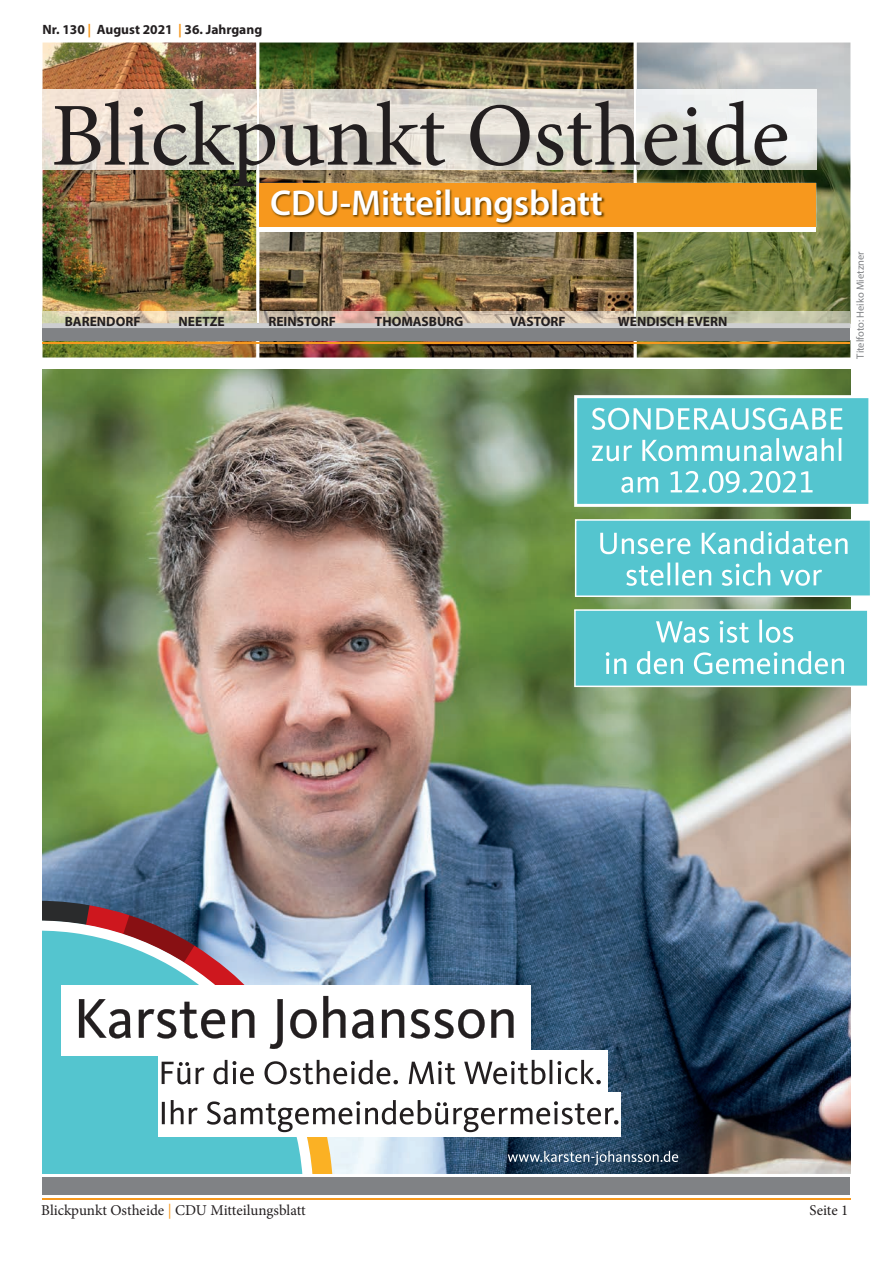
<style>
.page{position:relative;width:893px;height:1263px;background:#fff}
.page>*{position:absolute;margin:0;border:0;box-sizing:border-box;transform-origin:0 0}
.t1{font:90px "Minion Pro";color:#231f20}
.t2{font:600 36px "Myriad Pro";color:#fff}
.t3{font:15px "Minion Pro";letter-spacing:-.005em;color:#231f20}
.t4{font:700 13.5px "Myriad Pro";color:#231f20}
.t5{font:10.5px "Myriad Pro";color:#808285}
.s1{color:#f7981d}
</style>
<div class="page">
<div style="left:43px;top:1178px;width:807px;height:17px;background:#808285"></div>
<hr style="left:42px;top:1198px;width:809px;height:1px;background:#f7981d">
<img style="left:43px;top:43px;width:213px;height:314px">
<img style="left:259px;top:43px;width:375px;height:314px">
<img style="left:637px;top:43px;width:213px;height:314px">
<div style="left:43px;top:323px;width:807px;height:17px;background:#808285"></div>
<svg style="left:42px;top:311px;width:808px;height:17px;background:#cfc7b6"></svg>
<hr style="left:43px;top:343px;width:807px;height:1px;background:#f7981d">
<img style="left:43px;top:89px;width:213px;height:81px">
<img style="left:259px;top:89px;width:375px;height:81px">
<img style="left:637px;top:89px;width:179px;height:81px">
<div style="left:259px;top:183px;width:557px;height:44px;background:#f7981d"></div>
<img style="left:272px;top:189px;width:333px;height:36px">
<hr style="left:259px;top:227px;width:557px;height:4px;background:#fff">
<img style="left:43px;top:370px;width:807px;height:804px">
<svg style="left:574px;top:395px;width:295px;height:112px;background:#75d0d8"></svg>
<svg style="left:575px;top:519px;width:295px;height:78px;background:#70ced6"></svg>
<svg style="left:574px;top:609px;width:294px;height:78px;background:#6ccdd5"></svg>
<svg style="left:43px;top:900px;width:635px;height:274px"></svg>
<p class="t4" style="left:43px;top:20px;width:221px">Nr. 130 <span class="s1">|</span> August 2021 <span class="s1">|</span> 36. Jahrgang</p>
<h1 class="t1" style="left:51px;top:76px;width:740px">Blickpunkt Ostheide</h1>
<h2 class="t2" style="left:270px;top:180px;width:334px">CDU-Mitteilungsblatt</h2>
<p class="t4" style="left:65px;top:312px;width:77px">BARENDORF</p>
<p class="t4" style="left:179px;top:312px;width:48px">NEETZE</p>
<p class="t4" style="left:268px;top:312px;width:69px">REINSTORF</p>
<p class="t4" style="left:375px;top:312px;width:90px">THOMASBURG</p>
<p class="t4" style="left:510px;top:312px;width:57px">VASTORF</p>
<p class="t4" style="left:618px;top:312px;width:111px">WENDISCH EVERN</p>
<p class="t5" style="left:854px;top:359px;width:109px;rotate:-90deg">Titelfoto: Heiko Mietzner</p>
<p class="t3" style="left:41px;top:1200px;width:266px">Blickpunkt Ostheide <span class="s1">|</span> CDU Mitteilungsblatt</p>
<p class="t3" style="left:809px;top:1200px;width:40px">Seite 1</p>
</div>
